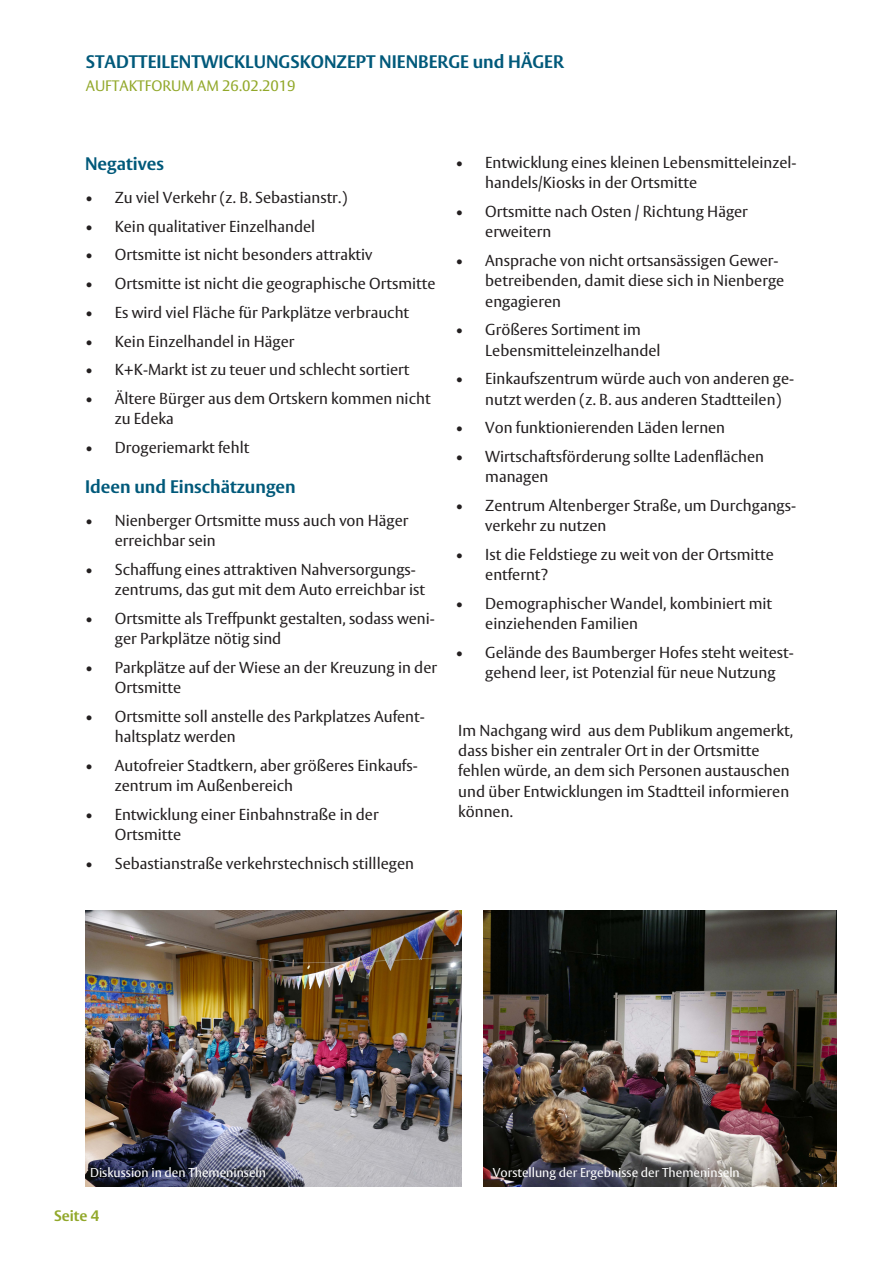
<style>
.page{position:relative;width:893px;height:1263px;background:#fff}
.page>*{position:absolute;margin:0;border:0;box-sizing:border-box;transform-origin:0 0}
.Unterüberschriften{font:700 18px "Vesta Pro";color:#00597a}
.Aufzählung{font:15.75px/20.2px "Vesta Pro";color:#231f20}
.t1{font:15px "Vesta Pro";color:#92a82a}
.t2{font:700 15px "Vesta Pro";color:#92a82a}
.t3{font:12.75px "Vesta Pro";color:#fff}
</style>
<div class="page">
<img style="left:85px;top:911px;width:377px;height:275px">
<img style="left:484px;top:911px;width:353px;height:275px">
<p class="Unterüberschriften" style="left:86px;top:51px;width:479px">STADTTEILENTWICKLUNGSKONZEPT NIENBERGE und HÄGER</p>
<p class="t1" style="left:86px;top:76px;width:211px">AUFTAKTFORUM AM 26.02.2019</p>
<p class="Unterüberschriften" style="left:85px;top:152px;width:80px">Negatives</p>
<p class="Aufzählung" style="left:85px;top:187px;width:264px">• Zu viel Verkehr (z. B. Sebastianstr.)</p>
<p class="Aufzählung" style="left:85px;top:216px;width:232px">• Kein qualitativer Einzelhandel</p>
<p class="Aufzählung" style="left:85px;top:245px;width:289px">• Ortsmitte ist nicht besonders attraktiv</p>
<p class="Aufzählung" style="left:85px;top:273px;width:352px">• Ortsmitte ist nicht die geographische Ortsmitte</p>
<p class="Aufzählung" style="left:85px;top:302px;width:326px">• Es wird viel Fläche für Parkplätze verbraucht</p>
<p class="Aufzählung" style="left:85px;top:331px;width:211px">• Kein Einzelhandel in Häger</p>
<p class="Aufzählung" style="left:85px;top:360px;width:326px">• K+K-Markt ist zu teuer und schlecht sortiert</p>
<p class="Aufzählung" style="left:115px;top:388px;width:317px;text-indent:-30px">• Ältere Bürger aus dem Ortskern kommen nicht zu Edeka</p>
<p class="Aufzählung" style="left:85px;top:437px;width:166px">• Drogeriemarkt fehlt</p>
<p class="Unterüberschriften" style="left:85px;top:475px;width:212px">Ideen und Einschätzungen</p>
<p class="Aufzählung" style="left:115px;top:510px;width:295px;text-indent:-30px">• Nienberger Ortsmitte muss auch von Häger erreichbar sein</p>
<p class="Aufzählung" style="left:115px;top:559px;width:312px;text-indent:-30px">• Schaffung eines attraktiven Nahversorgungs&shy;zentrums, das gut mit dem Auto erreichbar ist</p>
<p class="Aufzählung" style="left:115px;top:608px;width:322px;text-indent:-30px">• Ortsmitte als Treffpunkt gestalten, sodass weni&shy;ger Parkplätze nötig sind</p>
<p class="Aufzählung" style="left:115px;top:657px;width:324px;text-indent:-30px">• Parkplätze auf der Wiese an der Kreuzung in der<br>Ortsmitte</p>
<p class="Aufzählung" style="left:115px;top:706px;width:312px;text-indent:-30px">• Ortsmitte soll anstelle des Parkplatzes Aufent&shy;haltsplatz werden</p>
<p class="Aufzählung" style="left:115px;top:755px;width:304px;text-indent:-30px">• Autofreier Stadtkern, aber größeres Einkaufs&shy;zentrum im Außenbereich</p>
<p class="Aufzählung" style="left:115px;top:804px;width:265px;text-indent:-30px">• Entwicklung einer Einbahnstraße in der<br>Ortsmitte</p>
<p class="Aufzählung" style="left:85px;top:853px;width:330px">• Sebastianstraße verkehrstechnisch stilllegen</p>
<p class="Aufzählung" style="left:485px;top:152px;width:313px;text-indent:-30px">• Entwicklung eines kleinen Lebensmitteleinzel&shy;handels/Kiosks in der Ortsmitte</p>
<p class="Aufzählung" style="left:485px;top:201px;width:264px;text-indent:-30px">• Ortsmitte nach Osten / Richtung Häger erweitern</p>
<p class="Aufzählung" style="left:485px;top:250px;width:300px;text-indent:-30px">• Ansprache von nicht ortsansässigen Gewer&shy;betreibenden, damit diese sich in Nienberge engagieren</p>
<p class="Aufzählung" style="left:485px;top:320px;width:177px;text-indent:-30px">• Größeres Sortiment im<br>Lebensmitteleinzelhandel</p>
<p class="Aufzählung" style="left:485px;top:369px;width:310px;text-indent:-30px">• Einkaufszentrum würde auch von anderen ge&shy;nutzt werden (z. B. aus anderen Stadtteilen)</p>
<p class="Aufzählung" style="left:455px;top:418px;width:271px">• Von funktionierenden Läden lernen</p>
<p class="Aufzählung" style="left:485px;top:446px;width:280px;text-indent:-30px">• Wirtschaftsförderung sollte Ladenflächen managen</p>
<p class="Aufzählung" style="left:485px;top:495px;width:312px;text-indent:-30px">• Zentrum Altenberger Straße, um Durchgangs&shy;verkehr zu nutzen</p>
<p class="Aufzählung" style="left:485px;top:544px;width:290px;text-indent:-30px">• Ist die Feldstiege zu weit von der Ortsmitte entfernt?</p>
<p class="Aufzählung" style="left:485px;top:593px;width:288px;text-indent:-30px">• Demographischer Wandel, kombiniert mit einziehenden Familien</p>
<p class="Aufzählung" style="left:485px;top:642px;width:310px;text-indent:-30px">• Gelände des Baumberger Hofes steht weitest&shy;gehend leer, ist Potenzial für neue Nutzung</p>
<p class="Aufzählung" style="left:458px;top:720px;width:336px">Im Nachgang wird aus dem Publikum angemerkt, dass bisher ein zentraler Ort in der Ortsmitte fehlen würde, an dem sich Personen austauschen und über Entwicklungen im Stadtteil informieren können.</p>
<p class="t3" style="left:90px;top:1165px;width:177px">Diskussion in den Themeninseln</p>
<p class="t3" style="left:493px;top:1165px;width:248px">Vorstellung der Ergebnisse der Themeninseln</p>
<p class="t2" style="left:54px;top:1206px;width:47px">Seite 4</p>
</div>
